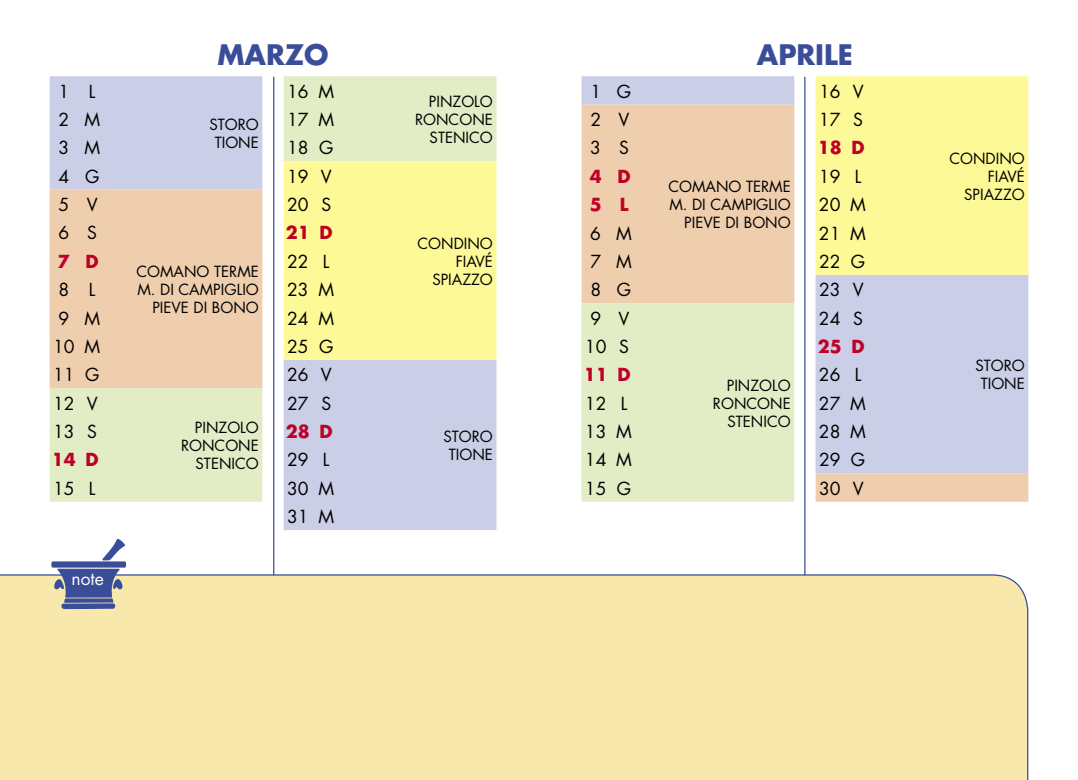
<style>
.page{position:relative;width:1078px;height:780px;background:#fff}
.page>*{position:absolute;margin:0;border:0;box-sizing:border-box;transform-origin:0 0}
.t1{font:700 27.5px "Futura Std";color:#3a4d98}
.t2{font:17.5px/28.2px "Futura Std";color:#000}
.t3{font:700 17.5px "Futura Std";color:#be0027}
.t4{font:17.5px "Futura Std";color:#fff}
.t5{font:15px/18px "Futura Std";color:#000;text-align:right}
</style>
<div class="page">
<div style="left:0;top:574px;width:1028px;height:206px;background:#f8e8ac"></div>
<svg style="left:51px;top:539px;width:75px;height:70px"></svg>
<hr style="left:804px;top:77px;width:1px;height:498px;background:#3a4d98">
<hr style="left:273px;top:77px;width:1px;height:498px;background:#3a4d98">
<svg style="left:581px;top:76px;width:225px;height:29px;background:#cdd0e6"></svg>
<div style="left:815px;top:76px;width:213px;height:29px;background:#fdf996"></div>
<svg style="left:581px;top:105px;width:447px;height:396px;background:#e8dcbe"></svg>
<div style="left:581px;top:303px;width:213px;height:198px;background:#e2ecc5"></div>
<svg style="left:50px;top:501px;width:446px;height:29px"></svg>
<svg style="left:50px;top:76px;width:446px;height:425px;background:#d7ddda"></svg>
<div style="left:283px;top:161px;width:213px;height:199px;background:#fdf996"></div>
<div style="left:50px;top:190px;width:212px;height:198px;background:#efceae"></div>
<p class="t2" style="left:58px;top:77px;width:39px">1 L</p>
<h1 class="t1" style="left:217px;top:37px;width:113px">MARZO</h1>
<p class="t2" style="left:287px;top:77px;width:48px">16 M</p>
<p class="t2" style="left:58px;top:106px;width:43px">2 M</p>
<p class="t2" style="left:287px;top:106px;width:48px">17 M</p>
<p class="t2" style="left:58px;top:134px;width:43px">3 M</p>
<p class="t2" style="left:287px;top:134px;width:48px">18 G</p>
<p class="t2" style="left:58px;top:162px;width:42px">4 G</p>
<p class="t2" style="left:287px;top:162px;width:46px">19 V</p>
<p class="t5" style="left:209px;top:116px;width:51px;text-align:center">STORO<br>TIONE</p>
<p class="t2" style="left:58px;top:191px;width:41px">5 V</p>
<p class="t2" style="left:287px;top:191px;width:46px">20 S</p>
<p class="t2" style="left:58px;top:219px;width:40px">6 S</p>
<p class="t3" style="left:286px;top:221px;width:48px">21 D</p>
<p class="t3" style="left:58px;top:249px;width:42px">7 D</p>
<p class="t2" style="left:287px;top:247px;width:44px">22 L</p>
<p class="t2" style="left:58px;top:276px;width:39px">8 L</p>
<p class="t2" style="left:287px;top:276px;width:48px">23 M</p>
<p class="t2" style="left:58px;top:304px;width:43px">9 M</p>
<p class="t2" style="left:287px;top:304px;width:48px">24 M</p>
<p class="t2" style="left:53px;top:332px;width:48px">10 M</p>
<p class="t2" style="left:287px;top:332px;width:48px">25 G</p>
<p class="t2" style="left:53px;top:361px;width:48px">11 G</p>
<p class="t2" style="left:287px;top:361px;width:46px">26 V</p>
<p class="t5" style="left:136px;top:263px;width:124px">COMANO TERME<br>M. DI CAMPIGLIO<br>PIEVE DI BONO</p>
<p class="t2" style="left:53px;top:389px;width:46px">12 V</p>
<p class="t2" style="left:287px;top:389px;width:46px">27 S</p>
<p class="t5" style="left:181px;top:419px;width:79px">PINZOLO<br>RONCONE<br>STENICO</p>
<p class="t2" style="left:53px;top:417px;width:46px">13 S</p>
<p class="t3" style="left:286px;top:420px;width:48px">28 D</p>
<p class="t3" style="left:52px;top:448px;width:48px">14 D</p>
<p class="t2" style="left:287px;top:446px;width:44px">29 L</p>
<p class="t2" style="left:53px;top:474px;width:44px">15 L</p>
<p class="t2" style="left:287px;top:474px;width:48px">30 M<br>31 M</p>
<p class="t4" style="left:71px;top:567px;width:34px">note</p>
<p class="t5" style="left:415px;top:93px;width:79px">PINZOLO<br>RONCONE<br>STENICO</p>
<p class="t5" style="left:417px;top:234px;width:77px">CONDINO<br>FIAVÉ<br>SPIAZZO</p>
<p class="t5" style="left:443px;top:428px;width:51px;text-align:center">STORO<br>TIONE</p>
<h1 class="t1" style="left:756px;top:37px;width:98px">APRILE</h1>
<p class="t2" style="left:590px;top:77px;width:42px">1 G</p>
<p class="t2" style="left:818px;top:77px;width:46px">16 V</p>
<p class="t2" style="left:590px;top:106px;width:41px">2 V</p>
<p class="t2" style="left:818px;top:106px;width:46px">17 S</p>
<p class="t2" style="left:590px;top:134px;width:40px">3 S</p>
<p class="t3" style="left:817px;top:136px;width:48px">18 D</p>
<p class="t3" style="left:589px;top:164px;width:42px">4 D</p>
<p class="t2" style="left:818px;top:162px;width:44px">19 L</p>
<p class="t3" style="left:589px;top:193px;width:40px">5 L</p>
<p class="t2" style="left:818px;top:191px;width:48px">20 M</p>
<p class="t2" style="left:590px;top:219px;width:43px">6 M</p>
<p class="t2" style="left:818px;top:219px;width:48px">21 M</p>
<p class="t2" style="left:590px;top:247px;width:43px">7 M</p>
<p class="t2" style="left:818px;top:247px;width:48px">22 G</p>
<p class="t2" style="left:590px;top:276px;width:42px">8 G</p>
<p class="t2" style="left:818px;top:276px;width:46px">23 V</p>
<p class="t5" style="left:668px;top:178px;width:124px">COMANO TERME<br>M. DI CAMPIGLIO<br>PIEVE DI BONO</p>
<p class="t2" style="left:590px;top:304px;width:41px">9 V</p>
<p class="t2" style="left:818px;top:304px;width:46px">24 S</p>
<p class="t2" style="left:584px;top:332px;width:46px">10 S</p>
<p class="t3" style="left:817px;top:335px;width:48px">25 D</p>
<p class="t3" style="left:583px;top:363px;width:48px">11 D</p>
<p class="t2" style="left:818px;top:361px;width:44px">26 L</p>
<p class="t2" style="left:584px;top:389px;width:44px">12 L</p>
<p class="t2" style="left:818px;top:389px;width:48px">27 M</p>
<p class="t2" style="left:584px;top:417px;width:48px">13 M</p>
<p class="t2" style="left:818px;top:417px;width:48px">28 M</p>
<p class="t2" style="left:585px;top:446px;width:48px">14 M</p>
<p class="t2" style="left:818px;top:446px;width:48px">29 G</p>
<p class="t2" style="left:585px;top:474px;width:48px">15 G</p>
<p class="t2" style="left:818px;top:474px;width:46px">30 V</p>
<p class="t5" style="left:712px;top:376px;width:79px">PINZOLO<br>RONCONE<br>STENICO</p>
<p class="t5" style="left:949px;top:149px;width:77px">CONDINO<br>FIAVÉ<br>SPIAZZO</p>
<p class="t5" style="left:975px;top:357px;width:51px;text-align:center">STORO<br>TIONE</p>
</div>
